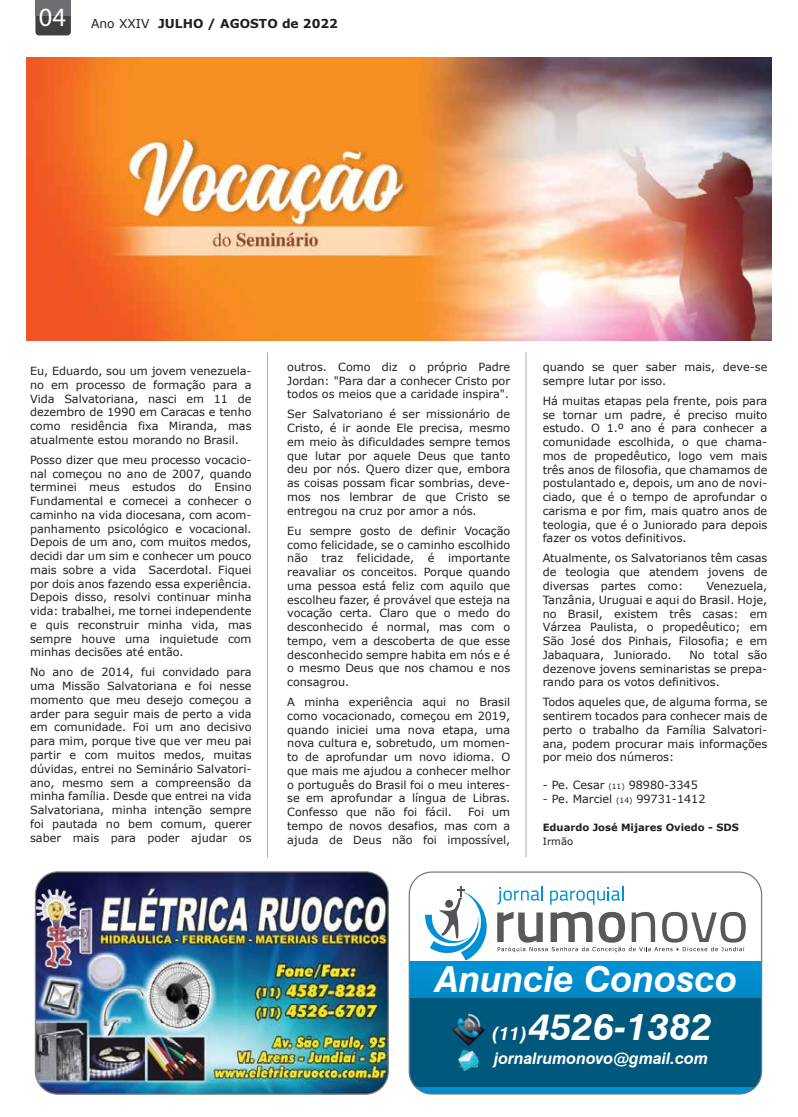
<style>
.page{position:relative;width:798px;height:1117px;background:#fff}
.page>*{position:absolute;margin:0;border:0;box-sizing:border-box;transform-origin:0 0}
.t1{font:italic 700 37.75px "Swiss 721 BT";color:#fff}
.t2{font:italic 700 35.75px "Swiss 721 BT";color:#fff}
.t3{font:italic 700 15.88px "Swiss 721 BT";color:#fff}
.t4{font:700 12.25px "Verdana";color:#231f20}
.t5{font:11.25px/13.8px "Verdana";letter-spacing:-.005em;color:#231f20;text-align:justify}
.t6{font:700 10px "Verdana";color:#231f20}
.t7{font:10px "Verdana";color:#231f20}
.s1{font-weight:400}
.s2{font-size:7.5px}
.s3{font-size:18.5px}
</style>
<div class="page">
<hr style="left:267px;top:352px;width:1px;height:505px;background:#a7a9ac">
<hr style="left:525px;top:352px;width:1px;height:505px;background:#a7a9ac">
<img style="left:35px;top:873px;width:353px;height:220px">
<div style="left:35px;top:871px;width:354px;height:223px;border:1px solid #808285;border-radius:23px"></div>
<svg style="left:35px;top:16px;width:36px;height:19px"></svg>
<div style="left:35px;top:0;width:36px;height:16px;background:#6d6e71"></div>
<div style="left:409px;top:961px;width:352px;height:37px;background:#008dcd"></div>
<div style="left:409px;top:998px;width:352px;height:95px;background:#00587d"></div>
<svg style="left:415px;top:1086px;width:340px;height:7px"></svg>
<img style="left:458px;top:1050px;width:20px;height:20px">
<img style="left:452px;top:1013px;width:34px;height:33px">
<svg style="left:425px;top:886px;width:62px;height:74px"></svg>
<svg style="left:497px;top:911px;width:248px;height:41px"></svg>
<svg style="left:550px;top:886px;width:73px;height:18px"></svg>
<svg style="left:497px;top:886px;width:45px;height:18px"></svg>
<div style="left:408px;top:871px;width:353px;height:223px;border:1px solid #767a7f;border-radius:23px"></div>
<img style="left:26px;top:57px;width:744px;height:284px">
<p class="t4" style="left:39px;top:16px;width:300px"><sup>04</sup> <span class="s1">Ano XXIV</span> JULHO / AGOSTO de 2022</p>
<p class="t5" style="left:30px;top:364px;width:223px">Eu, Eduardo, sou um jovem venezuela&shy;no em processo de formação para a Vida Salvatoriana, nasci em 11 de dezembro de 1990 em Caracas e tenho como residência fixa Miranda, mas atualmente estou morando no Brasil.</p>
<p class="t5" style="left:30px;top:453px;width:223px">Posso dizer que meu processo vocacio&shy;nal começou no ano de 2007, quando terminei meus estudos do Ensino Fundamental e comecei a conhecer o caminho na vida diocesana, com acom&shy;panhamento psicológico e vocacional.<br>Depois de um ano, com muitos medos, decidi dar um sim e conhecer um pouco mais sobre a vida Sacerdotal. Fiquei por dois anos fazendo essa experiência.<br>Depois disso, resolvi continuar minha vida: trabalhei, me tornei independente e quis reconstruir minha vida, mas sempre houve uma inquietude com minhas decisões até então.</p>
<p class="t5" style="left:30px;top:665px;width:223px">No ano de 2014, fui convidado para uma Missão Salvatoriana e foi nesse momento que meu desejo começou a arder para seguir mais de perto a vida em comunidade. Foi um ano decisivo para mim, porque tive que ver meu pai partir e com muitos medos, muitas dúvidas, entrei no Seminário Salvatori&shy;ano, mesmo sem a compreensão da minha família. Desde que entrei na vida Salvatoriana, minha intenção sempre foi pautada no bem comum, querer saber mais para poder ajudar os</p>
<p class="t5" style="left:287px;top:360px;width:224px">outros. Como diz o próprio Padre Jordan: "Para dar a conhecer Cristo por todos os meios que a caridade inspira".</p>
<p class="t5" style="left:287px;top:407px;width:224px">Ser Salvatoriano é ser missionário de Cristo, é ir aonde Ele precisa, mesmo em meio às dificuldades sempre temos que lutar por aquele Deus que tanto deu por nós. Quero dizer que, embora as coisas possam ficar sombrias, deve&shy;mos nos lembrar de que Cristo se entregou na cruz por amor a nós.</p>
<p class="t5" style="left:287px;top:524px;width:224px">Eu sempre gosto de definir Vocação como felicidade, se o caminho escolhido não traz felicidade, é importante reavaliar os conceitos. Porque quando uma pessoa está feliz com aquilo que escolheu fazer, é provável que esteja na vocação certa. Claro que o medo do desconhecido é normal, mas com o tempo, vem a descoberta de que esse desconhecido sempre habita em nós e é o mesmo Deus que nos chamou e nos consagrou.</p>
<p class="t5" style="left:287px;top:695px;width:224px">A minha experiência aqui no Brasil como vocacionado, começou em 2019, quando iniciei uma nova etapa, uma nova cultura e, sobretudo, um momen&shy;to de aprofundar um novo idioma. O que mais me ajudou a conhecer melhor o português do Brasil foi o meu interes&shy;se em aprofundar a língua de Libras.<br>Confesso que não foi fácil.</p>
<p class="t5" style="left:287px;top:805px;width:224px;text-indent:181px">Foi um tempo de novos desafios, mas com a ajuda de Deus não foi impossível,</p>
<p class="t5" style="left:542px;top:360px;width:226px">quando se quer saber mais, deve-se sempre lutar por isso.</p>
<p class="t5" style="left:542px;top:394px;width:226px">Há muitas etapas pela frente, pois para se tornar um padre, é preciso muito estudo. O 1.º ano é para conhecer a comunidade escolhida, o que chama&shy;mos de propedêutico, logo vem mais três anos de filosofia, que chamamos de postulantado e, depois, um ano de novi&shy;ciado, que é o tempo de aprofundar o carisma e por fim, mais quatro anos de teologia, que é o Juniorado para depois fazer os votos definitivos.</p>
<p class="t5" style="left:542px;top:551px;width:226px">Atualmente, os Salvatorianos têm casas de teologia que atendem jovens de diversas partes como:</p>
<p class="t5" style="left:542px;top:579px;width:226px;text-indent:164px">Venezuela, Tanzânia, Uruguai e aqui do Brasil. Hoje, no Brasil, existem três casas: em Várzea Paulista, o propedêutico; em São José dos Pinhais, Filosofia; e em Jabaquara, Juniorado.</p>
<p class="t5" style="left:542px;top:647px;width:226px;text-indent:147px">No total são dezenove jovens seminaristas se prepa&shy;rando para os votos definitivos.</p>
<p class="t5" style="left:542px;top:695px;width:226px">Todos aqueles que, de alguma forma, se sentirem tocados para conhecer mais de perto o trabalho da Família Salvatori&shy;ana, podem procurar mais informações por meio dos números:</p>
<p class="t5" style="left:542px;top:778px;width:156px">- Pe. Cesar <span class="s2">(11)</span> 98980-3345</p>
<p class="t5" style="left:542px;top:791px;width:164px">- Pe. Marciel <span class="s2">(14)</span> 99731-1412</p>
<p class="t6" style="left:542px;top:820px;width:197px">Eduardo José Mijares Oviedo - SDS</p>
<p class="t7" style="left:542px;top:834px;width:32px">Irmão</p>
<h2 class="t2" style="left:435px;top:957px;width:303px">Anuncie Conosco</h2>
<h1 class="t1" style="left:492px;top:1003px;width:221px"><span class="s3">(11)</span> 4526-1382</h1>
<h3 class="t3" style="left:494px;top:1048px;width:215px">jornalrumonovo@gmail.com</h3>
</div>
